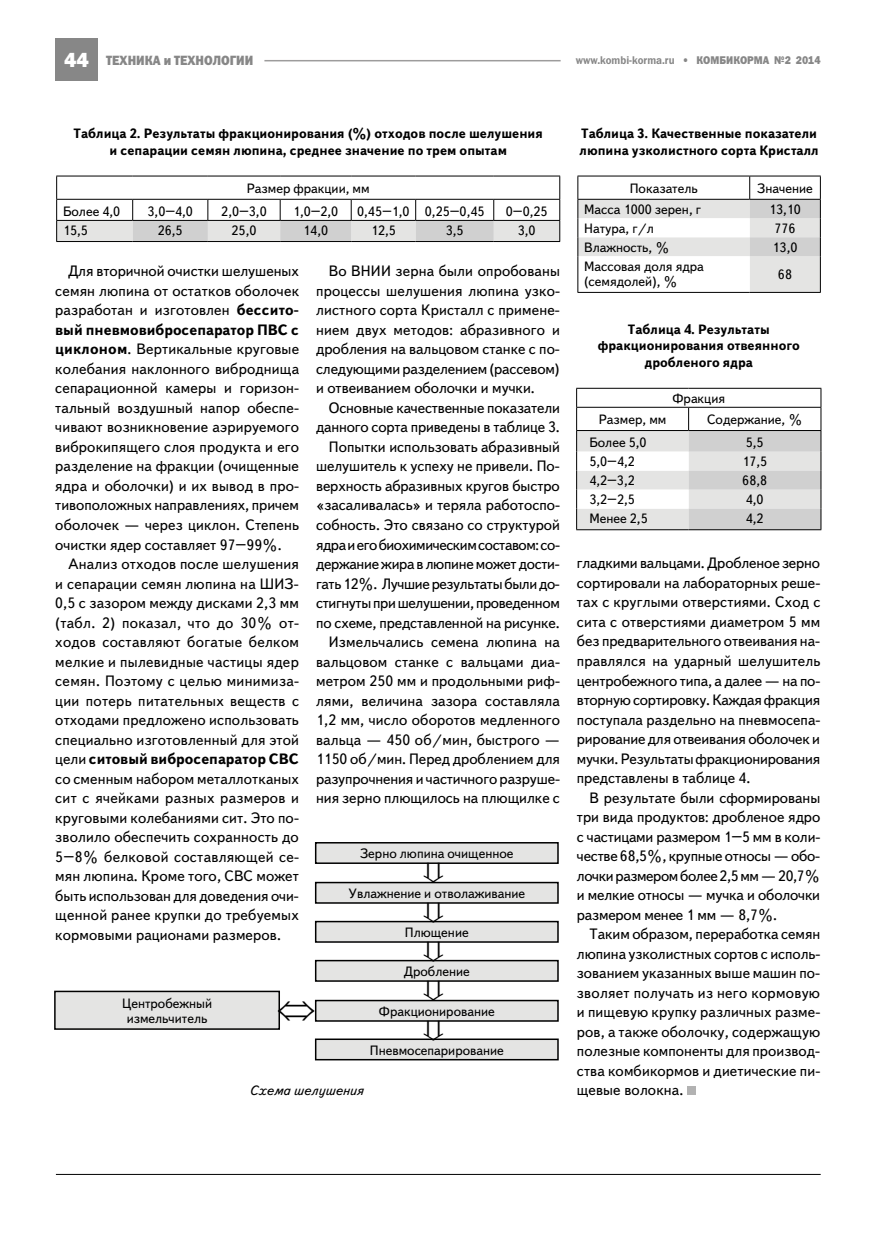
<style>
.page{position:relative;width:893px;height:1234px;background:#fff}
.page>*{position:absolute;margin:0;border:0;box-sizing:border-box;transform-origin:0 0}
.t1{font:36px "Symbol";color:#000;scale:.6 1}
.t2{font:15px/19.5px "Text Book C";color:#000;text-align:justify}
.t3{font:13.5px/15px "Text Book C";color:#000}
.t4{font:700 13.5px/16.5px "Text Book C";color:#000;text-align:center}
.t5{font:13.5px "Franklin Gothic Heavy C";color:#878787;scale:.9 1}
.t6{font:italic 13.5px "Text Book C";color:#000}
.t7{font:11.25px "Franklin Gothic Demi C";color:#878787;scale:.9 1}
.t8{font:11.25px "Franklin Gothic Heavy C";color:#878787;scale:.9 1}
.s1{font-family:"Franklin Gothic";font-weight:800;font-size:21px;color:#fff}
.s2{font-family:"Franklin Gothic Heavy C"}
.s3{font-weight:700}
</style>
<div class="page">
<div style="left:55px;top:39px;width:43px;height:42px;background:#878787"></div>
<hr style="left:264px;top:60px;width:297px;height:1px;background:#9d9c9c">
<hr style="left:56px;top:241px;width:77px;height:1px;background:#000">
<hr style="left:133px;top:241px;width:75px;height:1px;background:#000">
<hr style="left:208px;top:241px;width:72px;height:1px;background:#000">
<hr style="left:280px;top:241px;width:71px;height:1px;background:#000">
<hr style="left:351px;top:241px;width:65px;height:1px;background:#000">
<hr style="left:416px;top:241px;width:78px;height:1px;background:#000">
<hr style="left:494px;top:241px;width:66px;height:1px;background:#000">
<svg style="left:56px;top:176px;width:504px;height:65px"></svg>
<hr style="left:56px;top:220px;width:77px;height:1px;background:#000">
<hr style="left:133px;top:220px;width:75px;height:1px;background:#000">
<hr style="left:208px;top:220px;width:72px;height:1px;background:#000">
<hr style="left:280px;top:220px;width:71px;height:1px;background:#000">
<hr style="left:351px;top:220px;width:65px;height:1px;background:#000">
<hr style="left:416px;top:220px;width:78px;height:1px;background:#000">
<hr style="left:494px;top:220px;width:66px;height:1px;background:#000">
<hr style="left:577px;top:292px;width:173px;height:1px;background:#000">
<hr style="left:750px;top:292px;width:71px;height:1px;background:#000">
<svg style="left:577px;top:176px;width:244px;height:116px"></svg>
<hr style="left:577px;top:199px;width:173px;height:1px;background:#000">
<hr style="left:750px;top:199px;width:71px;height:1px;background:#000">
<hr style="left:576px;top:529px;width:113px;height:1px;background:#000">
<hr style="left:689px;top:529px;width:132px;height:1px;background:#000">
<svg style="left:576px;top:388px;width:246px;height:141px"></svg>
<hr style="left:576px;top:430px;width:113px;height:1px;background:#000">
<hr style="left:689px;top:430px;width:132px;height:1px;background:#000">
<div style="left:687px;top:1086px;width:9px;height:8px;background:#b2b2b2"></div>
<div style="left:316px;top:842px;width:242px;height:21px;background:#e4e4e3"></div>
<div style="left:315px;top:841px;width:244px;height:22px;border:2px solid #000"></div>
<div style="left:316px;top:882px;width:242px;height:20px;background:#e4e4e3"></div>
<div style="left:315px;top:881px;width:244px;height:22px;border:2px solid #000"></div>
<div style="left:316px;top:921px;width:242px;height:20px;background:#e4e4e3"></div>
<div style="left:315px;top:920px;width:244px;height:22px;border:2px solid #000"></div>
<div style="left:316px;top:960px;width:242px;height:20px;background:#e4e4e3"></div>
<div style="left:315px;top:959px;width:244px;height:22px;border:2px solid #000"></div>
<div style="left:316px;top:1000px;width:242px;height:20px;background:#e4e4e3"></div>
<div style="left:315px;top:999px;width:244px;height:22px;border:2px solid #000"></div>
<div style="left:316px;top:1038px;width:242px;height:21px;background:#e4e4e3"></div>
<div style="left:315px;top:1038px;width:244px;height:22px;border:2px solid #000"></div>
<div style="left:55px;top:991px;width:224px;height:37px;background:#e4e4e3"></div>
<div style="left:54px;top:990px;width:226px;height:39px;border:2px solid #000"></div>
<hr style="left:56px;top:1173px;width:765px;height:1px;background:#000">
<svg style="left:278px;top:1001px;width:2px;height:19px"></svg>
<svg style="left:424px;top:1020px;width:19px;height:20px"></svg>
<p class="t5" style="left:64px;top:53px;width:212px"><span class="s1">44</span> Техника и технологии</p>
<p class="t7" style="left:576px;top:54px;width:176px">www.kombi-korma.ru <span class="s2">• КОМБИКО</span></p>
<p class="t8" style="left:747px;top:54px;width:83px">РМА №2 2014</p>
<p class="t4" style="left:74px;top:125px;width:471px">Таблица 2. Результаты фракционирования (%) отходов после шелушения и сепарации семян люпина, среднее значение по трем опытам</p>
<p class="t3" style="left:247px;top:181px;width:124px">Размер фракции, мм</p>
<p class="t3" style="left:63px;top:204px;width:59px">Более 4,0</p>
<p class="t3" style="left:148px;top:204px;width:47px">3,0–4,0</p>
<p class="t3" style="left:221px;top:204px;width:47px">2,0–3,0</p>
<p class="t3" style="left:293px;top:204px;width:47px">1,0–2,0</p>
<p class="t3" style="left:357px;top:204px;width:129px">0,45–1,0 0,25–0,45</p>
<p class="t3" style="left:506px;top:204px;width:43px">0–0,25</p>
<p class="t3" style="left:63px;top:223px;width:26px">15,5</p>
<p class="t3" style="left:158px;top:223px;width:26px">26,5</p>
<p class="t3" style="left:232px;top:223px;width:26px">25,0</p>
<p class="t3" style="left:303px;top:223px;width:26px">14,0</p>
<p class="t3" style="left:371px;top:223px;width:26px">12,5</p>
<p class="t3" style="left:446px;top:223px;width:19px">3,5</p>
<p class="t3" style="left:518px;top:223px;width:19px">3,0</p>
<p class="t2" style="left:55px;top:261px;width:245px;text-indent:13px">Для вторичной очистки шелушеных семян люпина от остатков оболочек разработан и изготовлен <span class="s3">бессито&shy;вый пневмовибросепаратор ПВС с циклоном</span>. Вертикальные круговые колебания наклонного виброднища сепарационной камеры и горизон&shy;тальный воздушный напор обеспе&shy;чивают возникновение аэрируемого виброкипящего слоя продукта и его разделение на фракции (очищенные ядра и оболочки) и их вывод в про&shy;тивоположных направлениях, причем оболочек — через циклон. Степень очистки ядер составляет 97–99%.</p>
<p class="t2" style="left:55px;top:554px;width:245px;text-indent:13px">Анализ отходов после шелушения и сепарации семян люпина на ШИЗ-0,5 с зазором между дисками 2,3 мм (табл. 2) показал, что до 30% от&shy;ходов составляют богатые белком мелкие и пылевидные частицы ядер семян. Поэтому с целью минимиза&shy;ции потерь питательных веществ с отходами предложено использовать специально изготовленный для этой цели <span class="s3">ситовый вибросепаратор СВС </span>со сменным набором металлотканых сит с ячейками разных размеров и круговыми колебаниями сит. Это по&shy;зволило обеспечить сохранность до 5–8% белковой составляющей се&shy;мян люпина. Кроме того, СВС может быть использован для доведения очи&shy;щенной ранее крупки до требуемых кормовыми рационами размеров.</p>
<p class="t3" style="left:122px;top:995px;width:91px;text-align:center">Центробежный измельчитель</p>
<p class="t2" style="left:316px;top:261px;width:245px;text-indent:13px">Во ВНИИ зерна были опробованы процессы шелушения люпина узко&shy;листного сорта Кристалл с примене&shy;нием двух методов: абразивного и дробления на вальцовом станке с по&shy;следующими разделением (рассевом) и отвеиванием оболочки и мучки.</p>
<p class="t2" style="left:316px;top:398px;width:245px;text-align:right">Основные качественные показатели данного сорта приведены в таблице 3.<br>Попытки использовать абразивный шелушитель к успеху не привели. По&shy;верхность абразивных кругов быстро «засаливалась» и теряла работоспо&shy;собность. Это связано со структурой ядра и его биохимическим составом: со&shy;держание жира в люпине может дости&shy;гать 12%. Лучшие результаты были до&shy;стигнуты при шелушении, проведенном по схеме, представленной на рисунке.<br>Измельчались семена люпина на вальцовом станке с вальцами диа&shy;метром 250 мм и продольными риф&shy;лями, величина зазора составляла 1,2 мм, число оборотов медленного вальца — 450 об/мин, быстрого — 1150 об/мин. Перед дроблением для разупрочнения и частичного разруше&shy;ния зерно плющилось на плющилке с</p>
<p class="t3" style="left:360px;top:846px;width:155px">Зерно люпина очищенное</p>
<p class="t3" style="left:349px;top:885px;width:178px">Увлажнение и отволаживание</p>
<p class="t3" style="left:405px;top:924px;width:65px">Плющение</p>
<p class="t3" style="left:404px;top:963px;width:67px">Дробление</p>
<p class="t3" style="left:379px;top:1003px;width:117px">Фракционирование</p>
<p class="t3" style="left:370px;top:1042px;width:135px">Пневмосепарирование</p>
<h1 class="t1" style="left:461px;top:862px;width:233px;rotate:90deg">⇒⇒⇒⇒</h1>
<p class="t6" style="left:250px;top:1082px;width:115px">Схема шелушения</p>
<p class="t4" style="left:579px;top:125px;width:241px;text-align:left">Таблица 3. Качественные показатели люпина узколистного сорта Кристалл</p>
<p class="t3" style="left:630px;top:181px;width:70px">Показатель</p>
<p class="t3" style="left:757px;top:181px;width:57px">Значение</p>
<p class="t3" style="left:584px;top:202px;width:118px">Масса 1000 зерен, г</p>
<p class="t3" style="left:769px;top:202px;width:33px">13,10</p>
<p class="t3" style="left:584px;top:221px;width:71px">Натура, г/л</p>
<p class="t3" style="left:774px;top:221px;width:23px">776</p>
<p class="t3" style="left:584px;top:240px;width:87px">Влажность, %</p>
<p class="t3" style="left:773px;top:240px;width:26px">13,0</p>
<p class="t3" style="left:584px;top:259px;width:121px">Массовая доля ядра (семядолей), %</p>
<p class="t3" style="left:778px;top:266px;width:16px">68</p>
<p class="t4" style="left:598px;top:321px;width:203px">Таблица 4. Результаты фракционирования отвеянного дробленого ядра</p>
<p class="t3" style="left:672px;top:391px;width:54px">Фракция</p>
<p class="t3" style="left:599px;top:412px;width:69px">Размер, мм</p>
<p class="t3" style="left:707px;top:412px;width:97px">Содержание, %</p>
<p class="t3" style="left:589px;top:435px;width:59px">Более 5,0</p>
<p class="t3" style="left:746px;top:435px;width:19px">5,5</p>
<p class="t3" style="left:589px;top:454px;width:47px">5,0–4,2</p>
<p class="t3" style="left:742px;top:454px;width:26px">17,5</p>
<p class="t3" style="left:589px;top:473px;width:47px">4,2–3,2</p>
<p class="t3" style="left:742px;top:473px;width:26px">68,8</p>
<p class="t3" style="left:589px;top:492px;width:47px">3,2–2,5</p>
<p class="t3" style="left:746px;top:492px;width:19px">4,0</p>
<p class="t3" style="left:589px;top:511px;width:60px">Менее 2,5</p>
<p class="t3" style="left:746px;top:511px;width:19px">4,2</p>
<p class="t2" style="left:577px;top:553px;width:245px">гладкими вальцами. Дробленое зерно сортировали на лабораторных реше&shy;тах с круглыми отверстиями. Сход с сита с отверстиями диаметром 5 мм без предварительного отвеивания на&shy;правлялся на ударный шелушитель центробежного типа, а далее — на по&shy;вторную сортировку. Каждая фракция поступала раздельно на пневмосепа&shy;рирование для отвеивания оболочек и мучки. Результаты фракционирования представлены в таблице 4.</p>
<p class="t2" style="left:577px;top:787px;width:245px;text-indent:13px">В результате были сформированы три вида продуктов: дробленое ядро с частицами размером 1–5 мм в коли&shy;честве 68,5%, крупные относы — обо&shy;лочки размером более 2,5 мм — 20,7% и мелкие относы — мучка и оболочки размером менее 1 мм — 8,7%.</p>
<p class="t2" style="left:577px;top:924px;width:245px;text-indent:13px">Таким образом, переработка семян люпина узколистных сортов с исполь&shy;зованием указанных выше машин по&shy;зволяет получать из него кормовую и пищевую крупку различных разме&shy;ров, а также оболочку, содержащую полезные компоненты для производ&shy;ства комбикормов и диетические пи&shy;щевые волокна.</p>
</div>
